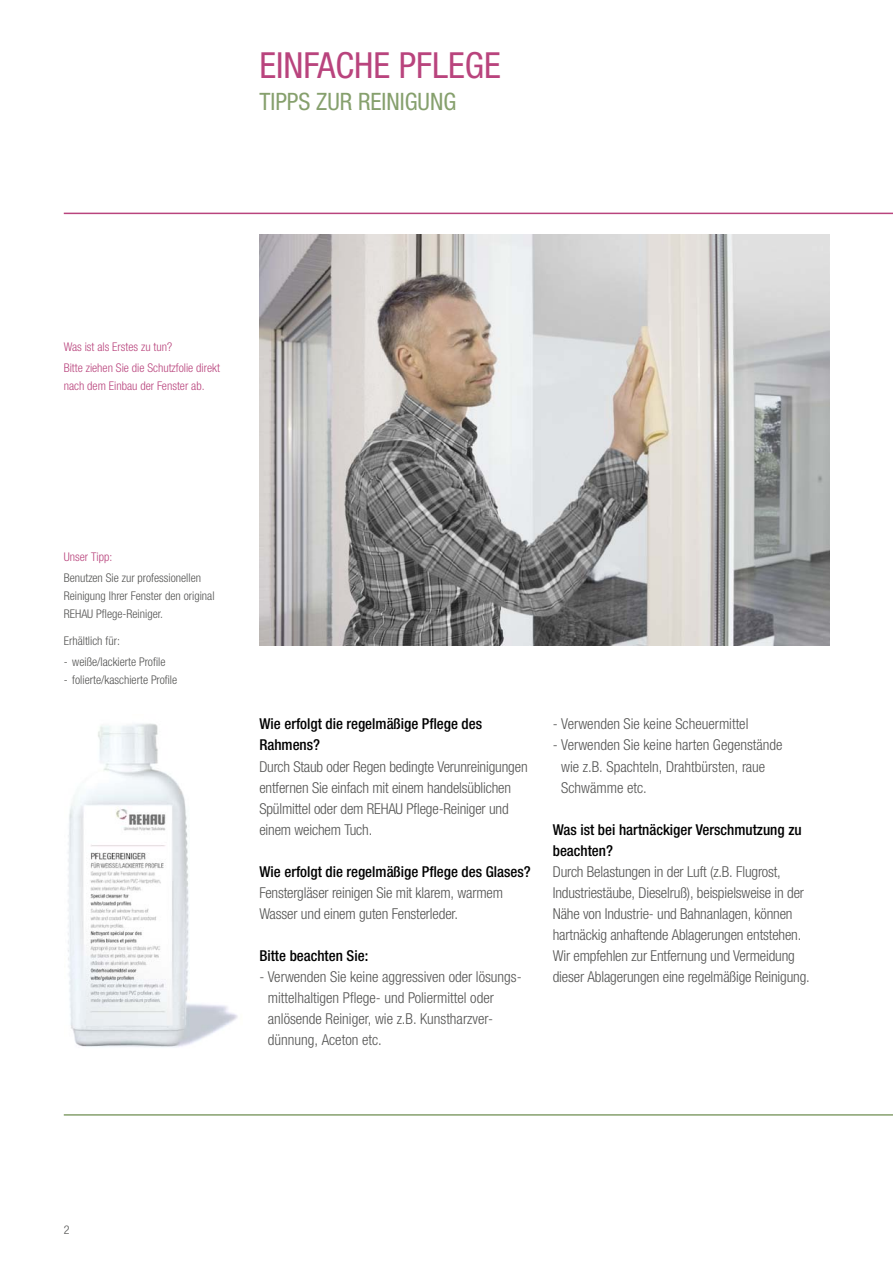
<style>
.page{position:relative;width:893px;height:1263px;background:#fff}
.page>*{position:absolute;margin:0;border:0;box-sizing:border-box;transform-origin:0 0}
.t1{font:condensed 36px "Helvetica Neue LTW1 G";color:#b9447d}
.t2{font:condensed 24px "Helvetica Neue LTW1 G";color:#86a06d}
.t3{font:300 condensed 15px/21px "Helvetica Neue LTW1 G";letter-spacing:-.01em;color:#545453}
.t4{font:500 condensed 15px/21px "Helvetica Neue LTW1 G";color:#000}
.t5{font:300 condensed 12px/18px "Helvetica Neue LTW1 G";color:#545453}
.t6{font:300 condensed 12px/21px "Helvetica Neue LTW1 G";color:#b9447d}
</style>
<div class="page">
<img style="left:260px;top:234px;width:569px;height:411px">
<img style="left:68px;top:723px;width:170px;height:324px">
<hr style="left:64px;top:213px;width:829px;height:1px;background:#b9447d">
<hr style="left:64px;top:1114px;width:829px;height:2px;background:#86a06d">
<h1 class="t1" style="left:259px;top:44px;width:243px">EINFACHE PFLEGE</h1>
<h2 class="t2" style="left:259px;top:87px;width:198px">TIPPS ZUR REINIGUNG</h2>
<p class="t6" style="left:64px;top:337px;width:158px">Was ist als Erstes zu tun?<br>Bitte ziehen Sie die Schutzfolie direkt</p>
<p class="t6" style="left:64px;top:376px;width:142px">nach dem Einbau der Fenster ab.</p>
<p class="t6" style="left:64px;top:547px;width:50px">Unser Tipp:</p>
<p class="t5" style="left:64px;top:569px;width:152px">Benutzen Sie zur professionellen<br>Reinigung Ihrer Fenster den original<br>REHAU Pflege-Reiniger.</p>
<p class="t5" style="left:64px;top:632px;width:58px">Erhältlich für:</p>
<p class="t5" style="left:64px;top:653px;width:103px">- weiße/lackierte Profile</p>
<p class="t5" style="left:64px;top:671px;width:115px">- folierte/kaschierte Profile</p>
<p class="t4" style="left:259px;top:714px;width:224px">Wie erfolgt die regelmäßige Pflege des<br>Rahmens?</p>
<p class="t3" style="left:259px;top:756px;width:270px">Durch Staub oder Regen bedingte Verunreinigungen entfernen Sie einfach mit einem handelsüblichen Spülmittel oder dem REHAU Pflege-Reiniger und einem weichem Tuch.</p>
<p class="t4" style="left:259px;top:861px;width:273px">Wie erfolgt die regelmäßige Pflege des Glases?</p>
<p class="t3" style="left:259px;top:882px;width:245px">Fenstergläser reinigen Sie mit klarem, warmem<br>Wasser und einem guten Fensterleder.</p>
<p class="t4" style="left:259px;top:945px;width:110px">Bitte beachten Sie:</p>
<p class="t3" style="left:268px;top:966px;width:255px;text-indent:-9px">- Verwenden Sie keine aggressiven oder lösungs&shy;mittelhaltigen Pflege- und Poliermittel oder anlösende Reiniger, wie z.B. Kunstharzver&shy;dünnung, Aceton etc.</p>
<p class="t3" style="left:553px;top:714px;width:197px">- Verwenden Sie keine Scheuermittel</p>
<p class="t3" style="left:561px;top:735px;width:223px;text-indent:-9px">- Verwenden Sie keine harten Gegenstände wie z.B. Spachteln, Drahtbürsten, raue<br>Schwämme etc.</p>
<p class="t4" style="left:553px;top:819px;width:250px">Was ist bei hartnäckiger Verschmutzung zu beachten?</p>
<p class="t3" style="left:553px;top:861px;width:259px">Durch Belastungen in der Luft (z.B. Flugrost, Industriestäube, Dieselruß), beispielsweise in der Nähe von Industrie- und Bahnanlagen, können hartnäckig anhaftende Ablagerungen entstehen.<br>Wir empfehlen zur Entfernung und Vermeidung dieser Ablagerungen eine regelmäßige Reinigung.</p>
<p class="t5" style="left:64px;top:1220px;width:7px">2</p>
</div>
